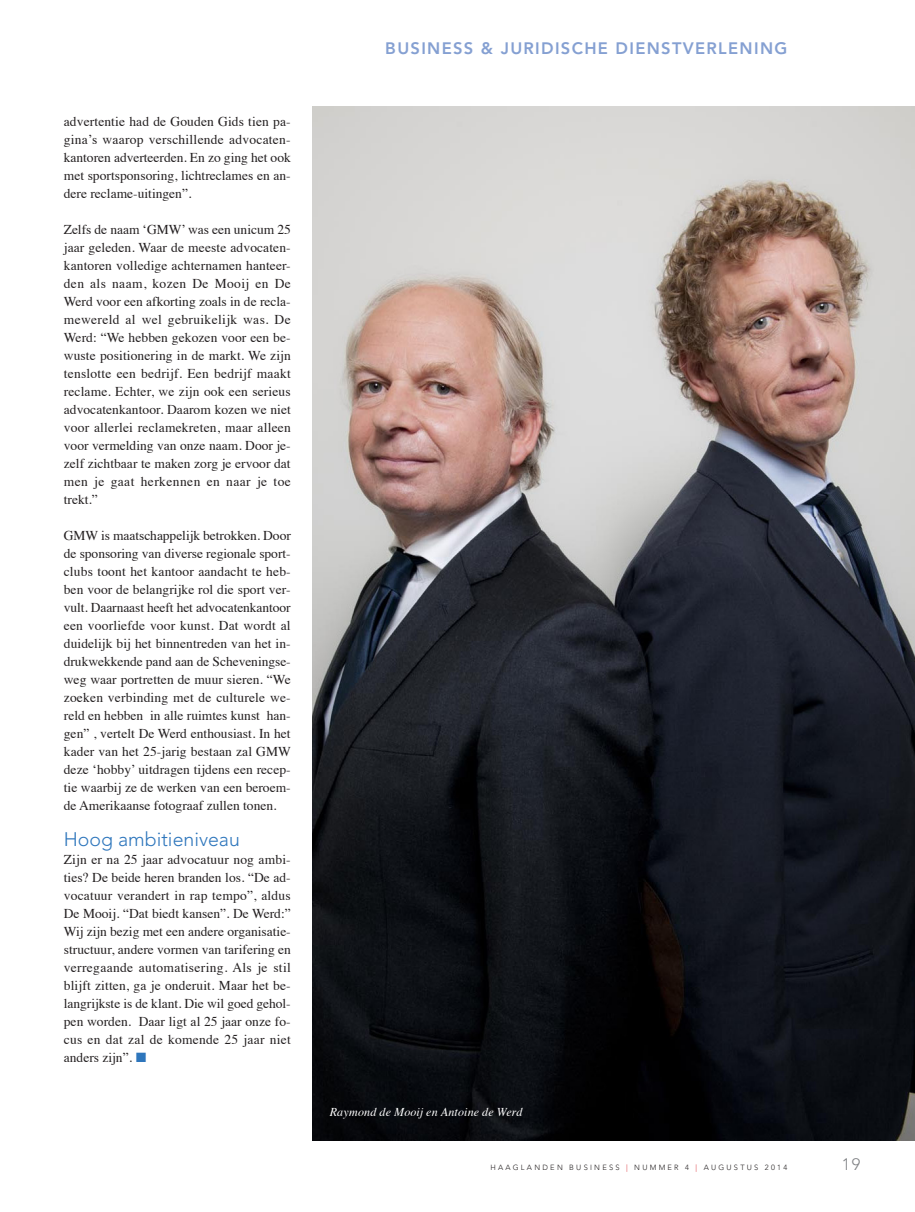
<style>
.page{position:relative;width:915px;height:1212px;background:#fff}
.page>*{position:absolute;margin:0;border:0;box-sizing:border-box;transform-origin:0 0}
.Tussenkopje{font:300 19.5px "Avenir LT Std";color:#2e76bc}
.t1{font:800 16.5px "Avenir LT Std";letter-spacing:.08em;color:#85a0d2}
.t2{font:300 16.5px "Avenir LT Std";color:#808285}
.bodytekt_bsh{font:13.5px/18px "Times";color:#231f20;text-align:justify}
.Fotobijschrift_wit{font:italic 12px "Times";letter-spacing:.015em;color:#fff}
.t3{font:300 7.5px "Avenir LT Std";letter-spacing:.3em;color:#231f20}
.s1{color:#d81c23}
</style>
<div class="page">
<img style="left:312px;top:106px;width:602px;height:1034px">
<p class="bodytekt_bsh" style="left:64px;top:111px;width:228px">advertentie had de Gouden Gids tien pa&shy;gina’s waarop verschillende advocaten&shy;kantoren adverteerden. En zo ging het ook met sportsponsoring, lichtreclames en an&shy;dere reclame-uitingen”.</p>
<p class="bodytekt_bsh" style="left:64px;top:219px;width:228px">Zelfs de naam ‘GMW’ was een unicum 25 jaar geleden. Waar de meeste advocaten&shy;kantoren volledige achternamen hanteer&shy;den als naam, kozen De Mooij en De Werd voor een afkorting zoals in de recla&shy;mewereld al wel gebruikelijk was. De Werd: “We hebben gekozen voor een be&shy;wuste positionering in de markt. We zijn tenslotte een bedrijf. Een bedrijf maakt reclame. Echter, we zijn ook een serieus advocatenkantoor. Daarom kozen we niet voor allerlei reclamekreten, maar alleen voor vermelding van onze naam. Door je&shy;zelf zichtbaar te maken zorg je ervoor dat men je gaat herkennen en naar je toe trekt.”</p>
<p class="bodytekt_bsh" style="left:64px;top:525px;width:229px">GMW is maatschappelijk betrokken. Door de sponsoring van diverse regionale sport&shy;clubs toont het kantoor aandacht te heb&shy;ben voor de belangrijke rol die sport ver&shy;vult. Daarnaast heeft het advocatenkantoor een voorliefde voor kunst. Dat wordt al duidelijk bij het binnentreden van het in&shy;drukwekkende pand aan de Scheveningse&shy;weg waar portretten de muur sieren. “We zoeken verbinding met de culturele we&shy;reld en hebben in alle ruimtes kunst han&shy;gen” , vertelt De Werd enthousiast. In het kader van het 25-jarig bestaan zal GMW deze ‘hobby’ uitdragen tijdens een recep&shy;tie waarbij ze de werken van een beroem&shy;de Amerikaanse fotograaf zullen tonen.</p>
<p class="Tussenkopje" style="left:64px;top:828px;width:177px">Hoog ambitieniveau</p>
<p class="bodytekt_bsh" style="left:64px;top:849px;width:228px">Zijn er na 25 jaar advocatuur nog ambi&shy;ties? De beide heren branden los. “De ad&shy;vocatuur verandert in rap tempo”, aldus De Mooij. “Dat biedt kansen”. De Werd:” Wij zijn bezig met een andere organisatie&shy;structuur, andere vormen van tarifering en verregaande automatisering. Als je stil blijft zitten, ga je onderuit. Maar het be&shy;langrijkste is de klant. Die wil goed gehol&shy;pen worden. Daar ligt al 25 jaar onze fo&shy;cus en dat zal de komende 25 jaar niet anders zijn”.</p>
<p class="t1" style="left:385px;top:39px;width:403px">BUSINESS &amp; JURIDISCHE DIENSTVERLENING</p>
<p class="Fotobijschrift_wit" style="left:330px;top:1102px;width:194px">Raymond de Mooij en Antoine de Werd</p>
<p class="t3" style="left:490px;top:1163px;width:298px">HAAGLANDEN BUSINESS <span class="s1">|</span> NUMMER 4 <span class="s1">|</span> AUGUSTUS 2014</p>
<p class="t2" style="left:841px;top:1155px;width:20px">19</p>
</div>
